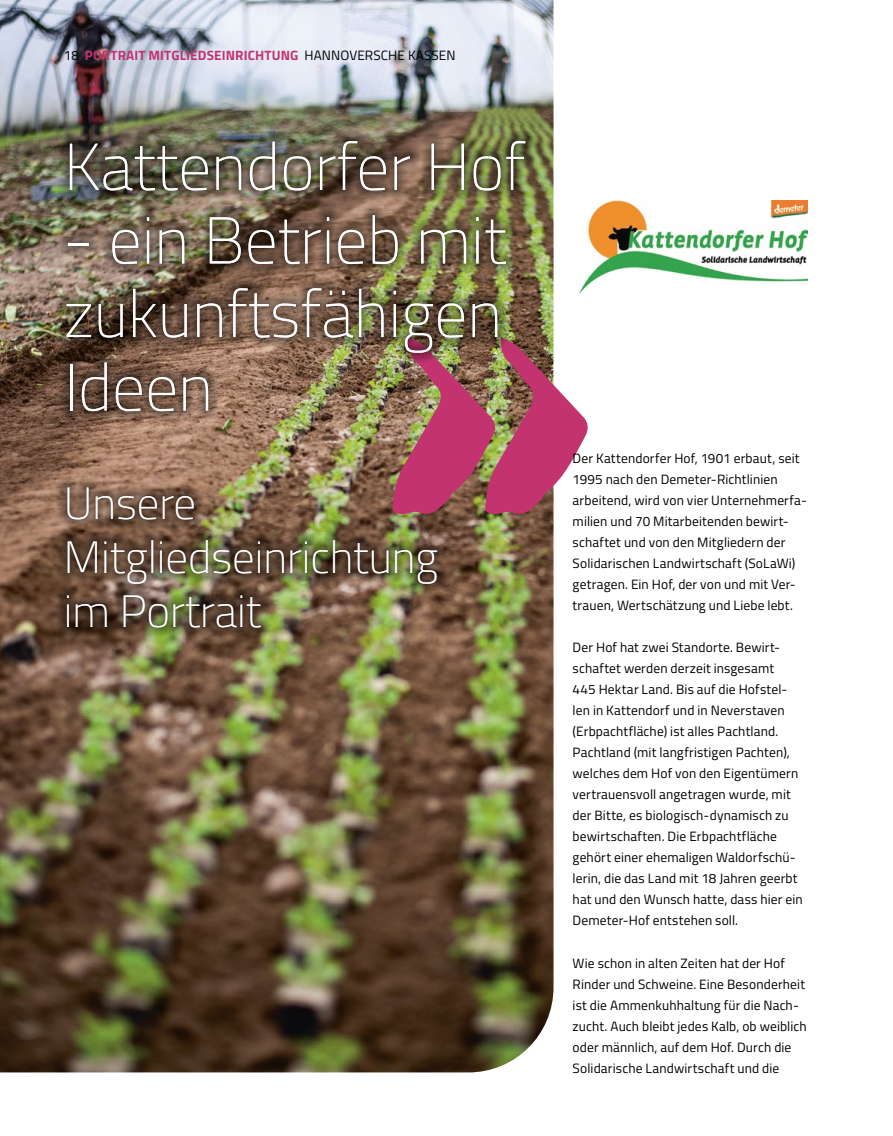
<style>
.page{position:relative;width:893px;height:1136px;background:#fff}
.page>*{position:absolute;margin:0;border:0;box-sizing:border-box;transform-origin:0 0}
.t1{font:100 66px/73.5px "Titillium";color:#fff;text-align:justify}
.t2{font:100 45px/54px "Titillium";color:#fff}
.t3{font:13.5px/21px "Titillium";letter-spacing:.01em;color:#000}
.t4{font:700 13.5px "Titillium";letter-spacing:.01em;color:#c23370}
.s1{font-weight:400;color:#000}
</style>
<div class="page">
<img style="left:0;top:0;width:553px;height:1072px">
<img style="left:580px;top:200px;width:228px;height:93px">
<svg style="left:537px;top:337px;width:51px;height:182px"></svg>
<div style="left:56px;top:130px;width:481px;height:508px;background:#000;opacity:.35"></div>
<p class="t4" style="left:64px;top:45px;width:393px"><span class="s1">18</span> PORTRAIT MITGLIEDSEINRICHTUNG <span class="s1">HANNOVERSCHE KASSEN</span></p>
<h1 class="t1" style="left:64px;top:127px;width:463px">Kattendorfer Hof</h1>
<h1 class="t1" style="left:64px;top:200px;width:444px">- ein Betrieb mit zukunftsfähigen Ideen</h1>
<h2 class="t2" style="left:64px;top:473px;width:376px">Unsere<br>Mitgliedseinrichtung im Portrait</h2>
<p class="t3" style="left:573px;top:447px;width:236px">Der Kattendorfer Hof, 1901 erbaut, seit 1995 nach den Demeter-Richtlinien arbeitend, wird von vier Unternehmerfa&shy;milien und 70 Mitarbeitenden bewirt&shy;schaftet und von den Mitgliedern der Solidarischen Landwirtschaft (SoLaWi) getragen. Ein Hof, der von und mit Ver&shy;trauen, Wertschätzung und Liebe lebt.</p>
<p class="t3" style="left:573px;top:636px;width:232px">Der Hof hat zwei Standorte. Bewirt&shy;schaftet werden derzeit insgesamt<br>445 Hektar Land. Bis auf die Hofstel&shy;len in Kattendorf und in Neverstaven (Erbpachtfläche) ist alles Pachtland.<br>Pachtland (mit langfristigen Pachten), welches dem Hof von den Eigentümern vertrauensvoll angetragen wurde, mit der Bitte, es biologisch-dynamisch zu bewirtschaften. Die Erbpachtfläche gehört einer ehemaligen Waldorfschü&shy;lerin, die das Land mit 18 Jahren geerbt hat und den Wunsch hatte, dass hier ein Demeter-Hof entstehen soll.</p>
<p class="t3" style="left:573px;top:951px;width:236px">Wie schon in alten Zeiten hat der Hof Rinder und Schweine. Eine Besonderheit ist die Ammenkuhhaltung für die Nach&shy;zucht. Auch bleibt jedes Kalb, ob weiblich oder männlich, auf dem Hof. Durch die Solidarische Landwirtschaft und die</p>
</div>
